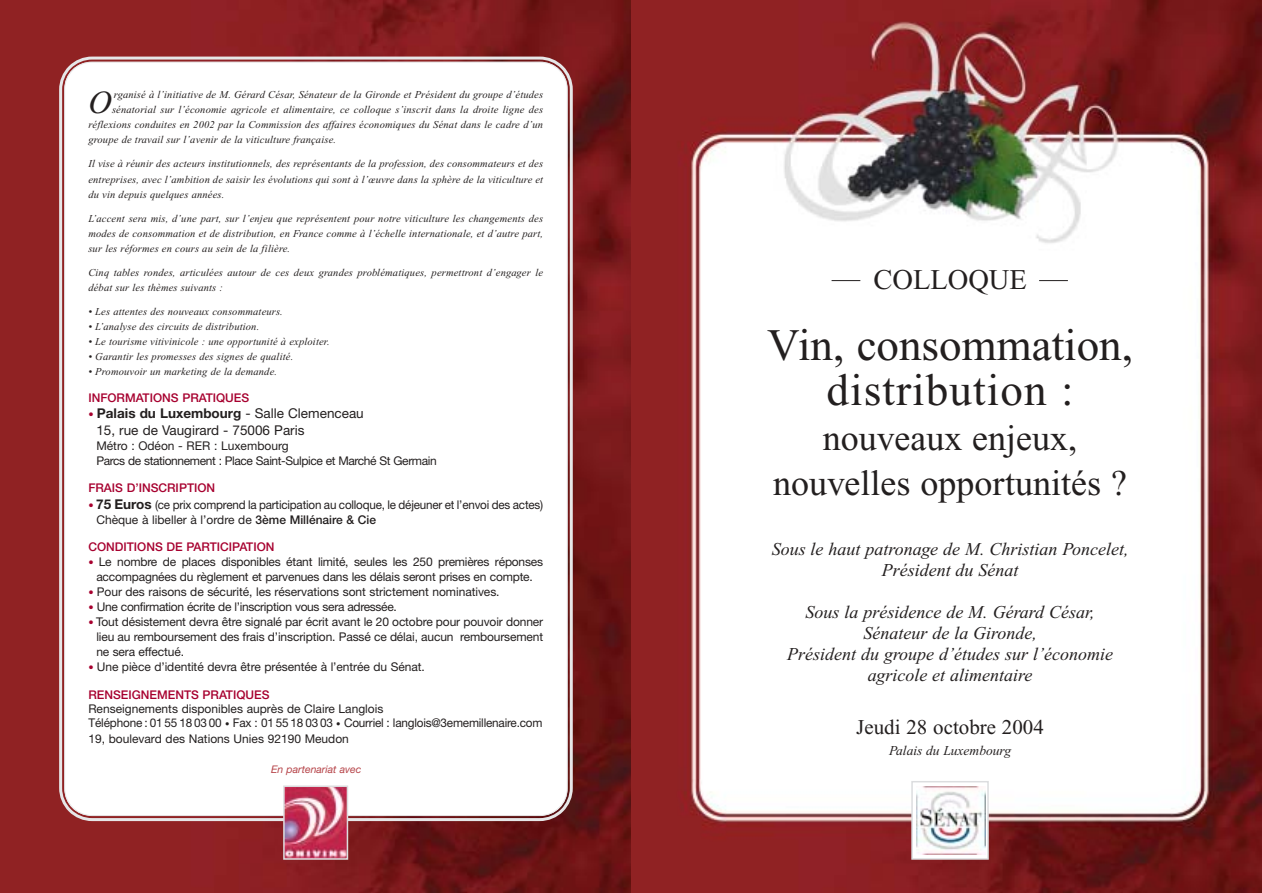
<style>
.page{position:relative;width:1262px;height:893px;background:#fff}
.page>*{position:absolute;margin:0;border:0;box-sizing:border-box;transform-origin:0 0}
.t1{font:45px/45px "Times";color:#231f1f;text-align:center}
.t2{font:36px/45px "Times";color:#231f1f;text-align:center}
.t3{font:italic 32.1px "Times";color:#231f1f}
.t4{font:28.5px "Times";color:#231f1f}
.t5{font:21px "Times";color:#231f1f}
.t6{font:italic 18px/21px "Times";color:#231f1f;text-align:center}
.t7{font:13.5px/16.5px "Helvetica Neue";color:#231f1f}
.t8{font:italic 13.5px "Times";color:#231f1f}
.t9{font:12px/15px "Helvetica Neue";letter-spacing:-.015em;color:#231f1f}
.t10{font:500 12px "Helvetica Neue";color:#a7002f}
.t11{font:12px/15px "Helvetica Neue";letter-spacing:-.035em;color:#231f1f}
.t12{font:italic 10.5px/15px "Times";letter-spacing:.015em;color:#231f1f;text-align:justify}
.t13{font:italic 10.5px "Helvetica Neue";color:#b64449}
.s1{font-size:10.5px;color:#a7002f}
.s2{font-weight:700}
.s3{font-weight:700;font-size:13.5px}
.s4{font-weight:500}
.s5{font-size:9px}
</style>
<div class="page">
<img style="left:0;top:0;width:631px;height:892px">
<img style="left:631px;top:0;width:630px;height:892px">
<div style="left:912px;top:781px;width:76px;height:77px;background:#fff"></div>
<img style="left:916px;top:786px;width:69px;height:68px">
<div style="left:911px;top:781px;width:77px;height:78px;border:2px solid #dcdddf"></div>
<svg style="left:58px;top:55px;width:516px;height:767px;background:#b07c7d"></svg>
<svg style="left:64px;top:61px;width:504px;height:755px"></svg>
<img style="left:286px;top:788px;width:59px;height:68px">
<div style="left:283px;top:785px;width:65px;height:74px;border:2px solid #dcdddf"></div>
<svg style="left:831px;top:280px;width:29px;height:1px"></svg>
<svg style="left:1039px;top:280px;width:28px;height:1px"></svg>
<h3 class="t3" style="left:88px;top:91px;width:25px">O</h3>
<p class="t12" style="left:114px;top:88px;width:431px">rganisé à l’initiative de M. Gérard César, Sénateur de la Gironde et Président du groupe d’études</p>
<p class="t12" style="left:112px;top:103px;width:432px">sénatorial sur l’économie agricole et alimentaire, ce colloque s’inscrit dans la droite ligne des</p>
<p class="t12" style="left:88px;top:118px;width:456px">réflexions conduites en 2002 par la Commission des affaires économiques du Sénat dans le cadre d’un</p>
<p class="t12" style="left:88px;top:133px;width:249px">groupe de travail sur l’avenir de la viticulture française.</p>
<p class="t12" style="left:88px;top:157px;width:456px">Il vise à réunir des acteurs institutionnels, des représentants de la profession, des consommateurs et des entreprises, avec l’ambition de saisir les évolutions qui sont à l’œuvre dans la sphère de la viticulture et du vin depuis quelques années.</p>
<p class="t12" style="left:88px;top:211px;width:456px">L’accent sera mis, d’une part, sur l’enjeu que représentent pour notre viticulture les changements des modes de consommation et de distribution, en France comme à l’échelle internationale, et d’autre part, sur les réformes en cours au sein de la filière.</p>
<p class="t12" style="left:88px;top:265px;width:456px">Cinq tables rondes, articulées autour de ces deux grandes problématiques, permettront d’engager le débat sur les thèmes suivants :</p>
<p class="t12" style="left:88px;top:304px;width:196px">• Les attentes des nouveaux consommateurs.</p>
<p class="t12" style="left:88px;top:319px;width:172px">• L’analyse des circuits de distribution.</p>
<p class="t12" style="left:88px;top:334px;width:243px">• Le tourisme vitivinicole : une opportunité à exploiter.</p>
<p class="t12" style="left:88px;top:349px;width:206px">• Garantir les promesses des signes de qualité.</p>
<p class="t12" style="left:88px;top:364px;width:190px">• Promouvoir un marketing de la demande.</p>
<p class="t10" style="left:88px;top:393px;width:162px">INFORMATIONS PRATIQUES</p>
<p class="t7" style="left:96px;top:406px;width:269px;text-indent:-8px"><span class="s1">•</span> <span class="s2">Palais du Luxembourg</span> - Salle Clemenceau<br>15, rue de Vaugirard - 75006 Paris</p>
<p class="t11" style="left:96px;top:439px;width:342px">Métro : Odéon - RER : Luxembourg<br>Parcs de stationnement : Place Saint-Sulpice et Marché St Germain</p>
<p class="t10" style="left:88px;top:483px;width:128px">FRAIS D’INSCRIPTION</p>
<p class="t9" style="left:96px;top:498px;width:448px;text-indent:-8px"><span class="s1">•</span> <span class="s3">75 Euros</span> (ce prix comprend la participation au colloque, le déjeuner et l’envoi des actes)<br>Chèque à libeller à l’ordre de <span class="s4">3ème Millénaire &amp; Cie</span></p>
<p class="t10" style="left:88px;top:542px;width:188px">CONDITIONS DE PARTICIPATION</p>
<p class="t9" style="left:88px;top:555px;width:456px;text-align:center"><span class="s1">•</span> Le nombre de places disponibles étant limité, seules les 250 premières réponses accompagnées du règlement et parvenues dans les délais seront prises en compte.</p>
<p class="t9" style="left:88px;top:585px;width:413px"><span class="s1">•</span> Pour des raisons de sécurité, les réservations sont strictement nominatives.</p>
<p class="t9" style="left:88px;top:600px;width:310px"><span class="s1">•</span> Une confirmation écrite de l’inscription vous sera adressée.</p>
<p class="t9" style="left:96px;top:615px;width:448px;text-align:justify;text-indent:-8px"><span class="s1">•</span> Tout désistement devra être signalé par écrit avant le 20 octobre pour pouvoir donner lieu au remboursement des frais d’inscription. Passé ce délai, aucun remboursement ne sera effectué.</p>
<p class="t9" style="left:88px;top:660px;width:338px"><span class="s1">•</span> Une pièce d’identité devra être présentée à l’entrée du Sénat.</p>
<p class="t10" style="left:88px;top:690px;width:183px">RENSEIGNEMENTS PRATIQUES</p>
<p class="t9" style="left:88px;top:702px;width:455px">Renseignements disponibles auprès de Claire Langlois<br>Téléphone : 01 55 18 03 00 <span class="s5">•</span> Fax : 01 55 18 03 03 <span class="s5">•</span> Courriel : langlois@3ememillenaire.com<br>19, boulevard des Nations Unies 92190 Meudon</p>
<p class="t13" style="left:271px;top:765px;width:92px">En partenariat avec</p>
<h3 class="t4" style="left:873px;top:269px;width:155px">COLLOQUE</h3>
<h1 class="t1" style="left:767px;top:326px;width:367px">Vin, consommation, distribution :</h1>
<h2 class="t2" style="left:773px;top:418px;width:355px">nouveaux enjeux, nouvelles opportunités ?</h2>
<h3 class="t6" style="left:771px;top:540px;width:358px">Sous le haut patronage de M. Christian Poncelet,<br>Président du Sénat</h3>
<h3 class="t6" style="left:787px;top:603px;width:327px">Sous la présidence de M. Gérard César,<br>Sénateur de la Gironde,<br>Président du groupe d’études sur l’économie agricole et alimentaire</h3>
<h3 class="t5" style="left:856px;top:719px;width:189px">Jeudi 28 octobre 2004</h3>
<p class="t8" style="left:889px;top:745px;width:124px">Palais du Luxembourg</p>
</div>
